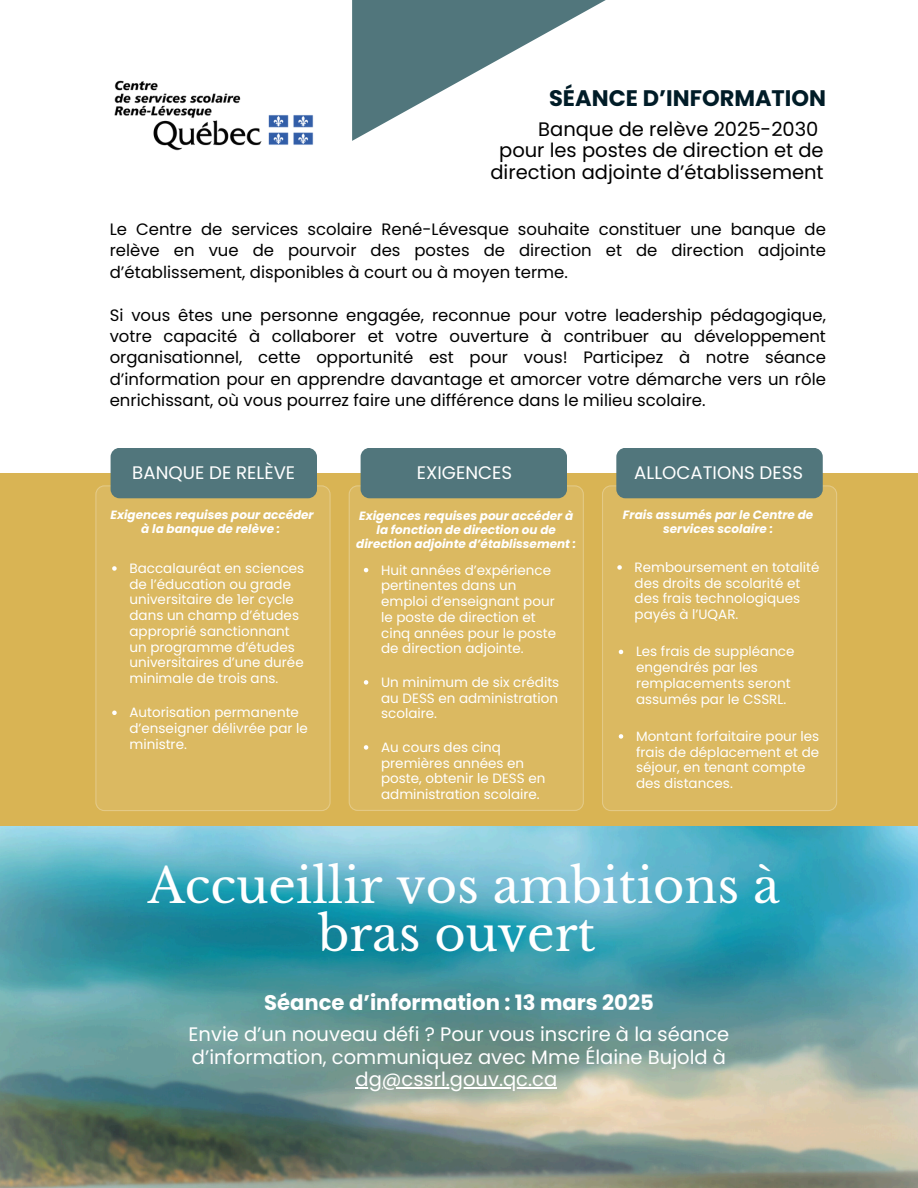
<style>
.page{position:relative;width:918px;height:1188px;background:#fff}
.page>*{position:absolute;margin:0;border:0;box-sizing:border-box;transform-origin:0 0}
.t1{font:48px/47.2px "Libre Baskerville";color:#fff;text-align:center}
.t2{font:700 22.5px "Poppins";color:#001c27}
.t3{font:700 21.15px "Poppins";color:#fff}
.t4{font:19.5px/22.5px "Poppins";color:#fff}
.t5{font:19.5px/21.3px "Poppins";color:#000;text-align:right}
.t6{font:18.15px "Poppins";color:#fff}
.t7{font:16.5px/21.3px "Poppins";color:#000;text-align:justify}
.t8{font:13.5px/15.8px "Poppins";color:#fff}
.t9{font:italic 700 12px/14px "Poppins";color:#fff;text-align:center}
</style>
<div class="page">
<svg style="left:352px;top:0;width:254px;height:141px"></svg>
<div style="left:0;top:473px;width:918px;height:359px;background:#d9b454"></div>
<div style="left:95px;top:485px;width:235px;height:326px;background:#dbb961"></div>
<img style="left:114px;top:80px;width:200px;height:71px">
<div style="left:349px;top:485px;width:235px;height:325px;background:#dbb961"></div>
<div style="left:602px;top:485px;width:235px;height:326px;background:#dbb961"></div>
<div style="left:111px;top:448px;width:206px;height:50px;background:#51767c;border-radius:9px"></div>
<div style="left:361px;top:448px;width:206px;height:50px;background:#51767c;border-radius:9px"></div>
<div style="left:616px;top:448px;width:207px;height:50px;background:#51767c;border-radius:9px"></div>
<img style="left:0;top:827px;width:918px;height:361px">
<svg style="left:112px;top:566px;width:5px;height:5px"></svg>
<svg style="left:364px;top:568px;width:4px;height:4px"></svg>
<svg style="left:617px;top:565px;width:5px;height:5px"></svg>
<svg style="left:112px;top:711px;width:5px;height:4px"></svg>
<svg style="left:364px;top:680px;width:4px;height:5px"></svg>
<svg style="left:364px;top:745px;width:4px;height:5px"></svg>
<svg style="left:619px;top:650px;width:4px;height:4px"></svg>
<svg style="left:619px;top:734px;width:4px;height:5px"></svg>
<hr style="left:356px;top:1088px;width:201px;height:1px;background:#fff">
<h6 class="t2" style="left:549px;top:82px;width:279px">SÉANCE D’INFORMATION</h6>
<p class="t5" style="left:490px;top:119px;width:335px">Banque de relève 2025-2030<br>pour les postes de direction et de direction adjointe d’établissement</p>
<h4 class="t7" style="left:110px;top:219px;width:718px">Le Centre de services scolaire René-Lévesque souhaite constituer une banque de relève en vue de pourvoir des postes de direction et de direction adjointe d’établissement, disponibles à court ou à moyen terme.</h4>
<h4 class="t7" style="left:110px;top:304px;width:718px">Si vous êtes une personne engagée, reconnue pour votre leadership pédagogique, votre capacité à collaborer et votre ouverture à contribuer au développement organisationnel, cette opportunité est pour vous! Participez à notre séance d’information pour en apprendre davantage et amorcer votre démarche vers un rôle enrichissant, où vous pourrez faire une différence dans le milieu scolaire.</h4>
<h1 class="t6" style="left:132px;top:460px;width:164px">BANQUE DE RELÈVE</h1>
<p class="t9" style="left:111px;top:508px;width:205px">Exigences requises pour accéder à la banque de relève :</p>
<p class="t6" style="left:417px;top:460px;width:97px">EXIGENCES</p>
<p class="t6" style="left:634px;top:460px;width:170px">ALLOCATIONS DESS</p>
<p class="t9" style="left:356px;top:509px;width:222px">Exigences requises pour accéder à la fonction de direction ou de direction adjointe d’établissement :</p>
<p class="t9" style="left:623px;top:508px;width:192px">Frais assumés par le Centre de services scolaire :</p>
<h2 class="t8" style="left:129px;top:560px;width:176px">Baccalauréat en sciences de l’éducation ou grade universitaire de 1er cycle dans un champ d’études approprié sanctionnant un programme d’études universitaires d’une durée minimale de trois ans.</h2>
<h5 class="t8" style="left:381px;top:562px;width:177px">Huit années d’expérience pertinentes dans un emploi d’enseignant pour le poste de direction et cinq années pour le poste de direction adjointe.</h5>
<h6 class="t8" style="left:635px;top:559px;width:186px">Remboursement en totalité des droits de scolarité et des frais technologiques payés à l’UQAR.</h6>
<p class="t8" style="left:636px;top:644px;width:160px">Les frais de suppléance engendrés par les remplacements seront assumés par le CSSRL.</p>
<p class="t8" style="left:636px;top:728px;width:185px">Montant forfaitaire pour les frais de déplacement et de séjour, en tenant compte des distances.</p>
<p class="t8" style="left:381px;top:674px;width:180px;text-align:justify">Un minimum de six crédits au DESS en administration scolaire.</p>
<p class="t8" style="left:381px;top:739px;width:166px">Au cours des cinq premières années en poste, obtenir le DESS en administration scolaire.</p>
<p class="t8" style="left:130px;top:705px;width:180px">Autorisation permanente d’enseigner délivrée par le ministre.</p>
<h4 class="t1" style="left:148px;top:863px;width:633px">Accueillir vos ambitions à bras ouvert</h4>
<p class="t3" style="left:264px;top:988px;width:391px">Séance d’information : 13 mars 2025</p>
<h3 class="t4" style="left:189px;top:1023px;width:542px">Envie d’un nouveau défi ? Pour vous inscrire à la séance d’information, communiquez avec Mme Élaine Bujold à</h3>
<h5 class="t4" style="left:356px;top:1068px;width:203px">dg@cssrl.gouv.qc.ca</h5>
</div>
